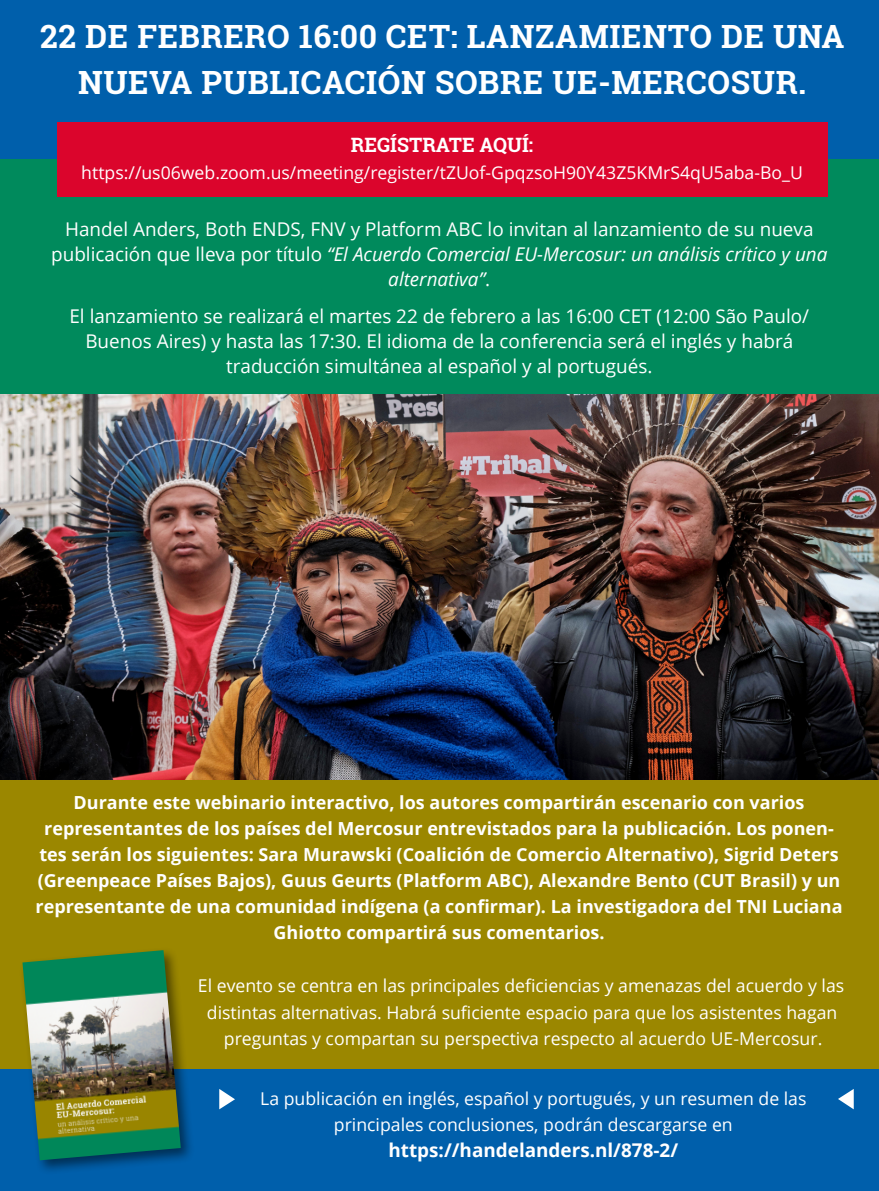
<style>
.page{position:relative;width:879px;height:1191px;background:#fff}
.page>*{position:absolute;margin:0;border:0;box-sizing:border-box;transform-origin:0 0}
.t1{font:700 32px/46px "Roboto Slab";letter-spacing:.02em;color:#fff;text-align:center}
.t2{font:700 19.8px "Roboto Slab";color:#fff}
.t3{font:18.8px/25px "Open Sans";color:#fff;text-align:center}
.t4{font:700 18.8px "Open Sans";color:#fff}
.t5{font:700 18px/26px "Open Sans";color:#fff;text-align:center}
.t6{font:17.6px/26.4px "Open Sans";color:#fff;text-align:center}
.s1{font-style:italic}
</style>
<div class="page">
<div style="left:0;top:0;width:879px;height:1190px;background:#005fab"></div>
<img style="left:0;top:394px;width:879px;height:386px">
<div style="left:0;top:780px;width:879px;height:289px;background:#9b8700"></div>
<div style="left:0;top:159px;width:879px;height:235px;background:#008a5c"></div>
<div style="left:57px;top:122px;width:771px;height:75px;background:#db052c"></div>
<div style="left:19px;top:947px;width:176px;height:227px;background:#000;opacity:.5"></div>
<img style="left:22px;top:950px;width:159px;height:210px">
<svg style="left:219px;top:1089px;width:16px;height:20px"></svg>
<svg style="left:838px;top:1089px;width:16px;height:20px"></svg>
<h1 class="t1" style="left:40px;top:13px;width:805px">22 DE FEBRERO 16:00 CET: LANZAMIENTO DE UNA<br>NUEVA PUBLICACIÓN SOBRE UE-MERCOSUR.</h1>
<p class="t2" style="left:351px;top:131px;width:184px">REGÍSTRATE AQUÍ:</p>
<p class="t6" style="left:81px;top:159px;width:723px">https://us06web.zoom.us/meeting/register/tZUof-GpqzsoH90Y43Z5KMrS4qU5aba-Bo_U</p>
<p class="t3" style="left:51px;top:216px;width:778px">Handel Anders, Both ENDS, FNV y Platform ABC lo invitan al lanzamiento de su nueva publicación que lleva por título <span class="s1">“El Acuerdo Comercial EU-Mercosur: un análisis crítico y una alternativa”</span>.</p>
<p class="t3" style="left:69px;top:303px;width:741px">El lanzamiento se realizará el martes 22 de febrero a las 16:00 CET (12:00 São Paulo/<br>Buenos Aires) y hasta las 17:30. El idioma de la conferencia será el inglés y habrá traducción simultánea al español y al portugués.</p>
<p class="t5" style="left:36px;top:788px;width:808px">Durante este webinario interactivo, los autores compartirán escenario con varios representantes de los países del Mercosur entrevistados para la publicación. Los ponen&shy;tes serán los siguientes: Sara Murawski (Coalición de Comercio Alternativo), Sigrid Deters (Greenpeace Países Bajos), Guus Geurts (Platform ABC), Alexandre Bento (CUT Brasil) y un representante de una comunidad indígena (a confirmar). La investigadora del TNI Luciana Ghiotto compartirá sus comentarios.</p>
<p class="t6" style="left:198px;top:972px;width:648px">El evento se centra en las principales deficiencias y amenazas del acuerdo y las distintas alternativas. Habrá suficiente espacio para que los asistentes hagan preguntas y compartan su perspectiva respecto al acuerdo UE-Mercosur.</p>
<p class="t6" style="left:260px;top:1085px;width:548px">La publicación en inglés, español y portugués, y un resumen de las principales conclusiones, podrán descargarse en</p>
<p class="t4" style="left:388px;top:1137px;width:291px">https://handelanders.nl/878-2/</p>
</div>
